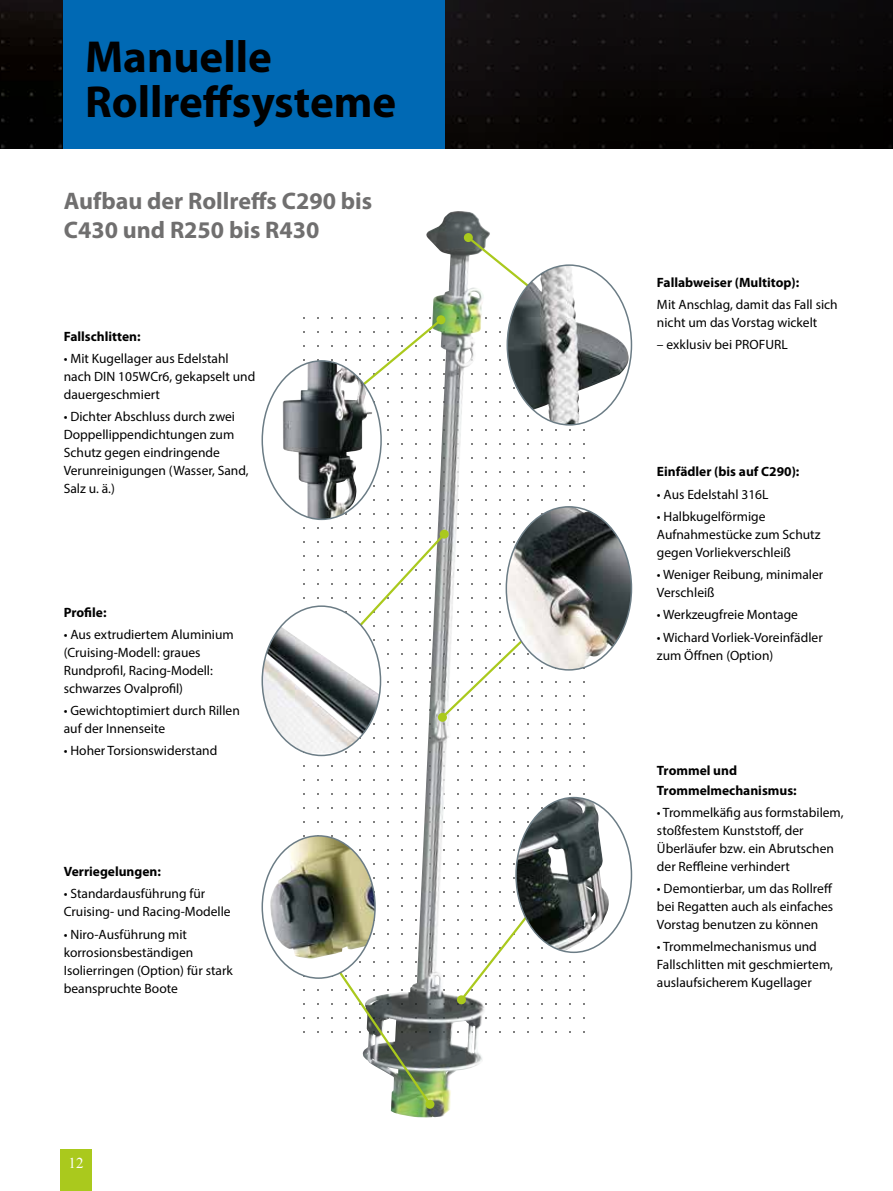
<style>
.page{position:relative;width:893px;height:1191px;background:#fff}
.page>*{position:absolute;margin:0;border:0;box-sizing:border-box;transform-origin:0 0}
.t1{font:700 45px/45px "Myriad Pro";color:#000}
.t2{font:700 24px/28.8px "Myriad Pro";color:#706f6f}
.t3{font:15px "Times New Roman";color:#fff}
.t4{font:13.5px/18px "Myriad Pro";color:#000}
.t5{font:700 13.5px/19.5px "Myriad Pro";color:#000}
</style>
<div class="page">
<img style="left:0;top:0;width:893px;height:149px">
<div style="left:60px;top:1149px;width:32px;height:42px;background:#aac91d"></div>
<div style="left:64px;top:0;width:381px;height:149px;background:#0069b4"></div>
<img style="left:372px;top:211px;width:118px;height:906px">
<svg style="left:313px;top:317px;width:131px;height:110px"></svg>
<div style="left:436px;top:315px;width:9px;height:9px;background:#aac91d;border-radius:50%"></div>
<svg style="left:465px;top:234px;width:42px;height:77px"></svg>
<div style="left:464px;top:233px;width:9px;height:9px;background:#aac91d;border-radius:50%"></div>
<svg style="left:438px;top:713px;width:9px;height:9px"></svg>
<svg style="left:331px;top:531px;width:240px;height:189px"></svg>
<div style="left:440px;top:529px;width:9px;height:9px;background:#aac91d;border-radius:50%"></div>
<svg style="left:304px;top:922px;width:129px;height:185px"></svg>
<div style="left:425px;top:1099px;width:9px;height:9px;background:#aac91d;border-radius:50%"></div>
<svg style="left:458px;top:886px;width:85px;height:117px"></svg>
<div style="left:457px;top:995px;width:9px;height:9px;background:#aac91d;border-radius:50%"></div>
<img style="left:516px;top:797px;width:93px;height:154px">
<div style="left:262px;top:361px;width:119px;height:158px;background:#fff;border-radius:50%"></div>
<img style="left:283px;top:361px;width:89px;height:158px">
<div style="left:262px;top:836px;width:113px;height:142px;background:#fff;border-radius:50%"></div>
<img style="left:270px;top:836px;width:105px;height:122px">
<div style="left:262px;top:606px;width:118px;height:149px;background:#fff;border-radius:50%"></div>
<img style="left:264px;top:626px;width:116px;height:127px">
<img style="left:506px;top:507px;width:125px;height:162px">
<img style="left:507px;top:267px;width:122px;height:158px">
<h1 class="t1" style="left:85px;top:33px;width:313px">Manuelle<br>Rollreffsysteme</h1>
<h2 class="t2" style="left:64px;top:186px;width:310px">Aufbau der Rollreffs C290 bis<br>C430 und R250 bis R430</h2>
<p class="t5" style="left:64px;top:326px;width:78px">Fallschlitten:</p>
<p class="t4" style="left:64px;top:349px;width:193px">• Mit Kugellager aus Edelstahl nach DIN 105WCr6, gekapselt und dauergeschmiert</p>
<p class="t4" style="left:64px;top:407px;width:186px">• Dichter Abschluss durch zwei<br>Doppellippendichtungen zum<br>Schutz gegen eindringende<br>Verunreinigungen (Wasser, Sand,<br>Salz u. ä.)</p>
<p class="t5" style="left:64px;top:602px;width:44px">Profile:</p>
<p class="t4" style="left:64px;top:625px;width:172px">• Aus extrudiertem Aluminium (Cruising-Modell: graues<br>Rundprofil, Racing-Modell: schwarzes Ovalprofil)</p>
<p class="t4" style="left:64px;top:701px;width:178px">• Gewichtoptimiert durch Rillen auf der Innenseite</p>
<p class="t4" style="left:64px;top:741px;width:155px">• Hoher Torsionswiderstand</p>
<p class="t5" style="left:64px;top:861px;width:99px">Verriegelungen:</p>
<p class="t4" style="left:64px;top:884px;width:168px">• Standardausführung für<br>Cruising- und Racing-Modelle</p>
<p class="t4" style="left:64px;top:925px;width:171px">• Niro-Ausführung mit korrosionsbeständigen<br>Isolierringen (Option) für stark beanspruchte Boote</p>
<p class="t3" style="left:69px;top:1154px;width:16px">12</p>
<p class="t5" style="left:657px;top:272px;width:144px">Fallabweiser (Multitop):</p>
<p class="t4" style="left:657px;top:295px;width:182px">Mit Anschlag, damit das Fall sich nicht um das Vorstag wickelt</p>
<p class="t4" style="left:657px;top:335px;width:132px">– exklusiv bei PROFURL</p>
<p class="t5" style="left:657px;top:462px;width:144px">Einfädler (bis auf C290):</p>
<p class="t4" style="left:657px;top:485px;width:113px">• Aus Edelstahl 316L</p>
<p class="t4" style="left:657px;top:507px;width:165px">• Halbkugelförmige<br>Aufnahmestücke zum Schutz gegen Vorliekverschleiß</p>
<p class="t4" style="left:657px;top:565px;width:168px">• Weniger Reibung, minimaler<br>Verschleiß</p>
<p class="t4" style="left:657px;top:606px;width:143px">• Werkzeugfreie Montage</p>
<p class="t4" style="left:657px;top:628px;width:167px">• Wichard Vorliek-Voreinfädler zum Öffnen (Option)</p>
<p class="t5" style="left:657px;top:760px;width:141px">Trommel und<br>Trommelmechanismus:</p>
<p class="t4" style="left:657px;top:803px;width:188px">• Trommelkäfig aus formstabilem, stoßfestem Kunststoff, der<br>Überläufer bzw. ein Abrutschen der Reffleine verhindert</p>
<p class="t4" style="left:657px;top:879px;width:178px;text-align:justify">• Demontierbar, um das Rollreff bei Regatten auch als einfaches Vorstag benutzen zu können</p>
<p class="t4" style="left:657px;top:937px;width:178px">• Trommelmechanismus und<br>Fallschlitten mit geschmiertem, auslaufsicherem Kugellager</p>
</div>
